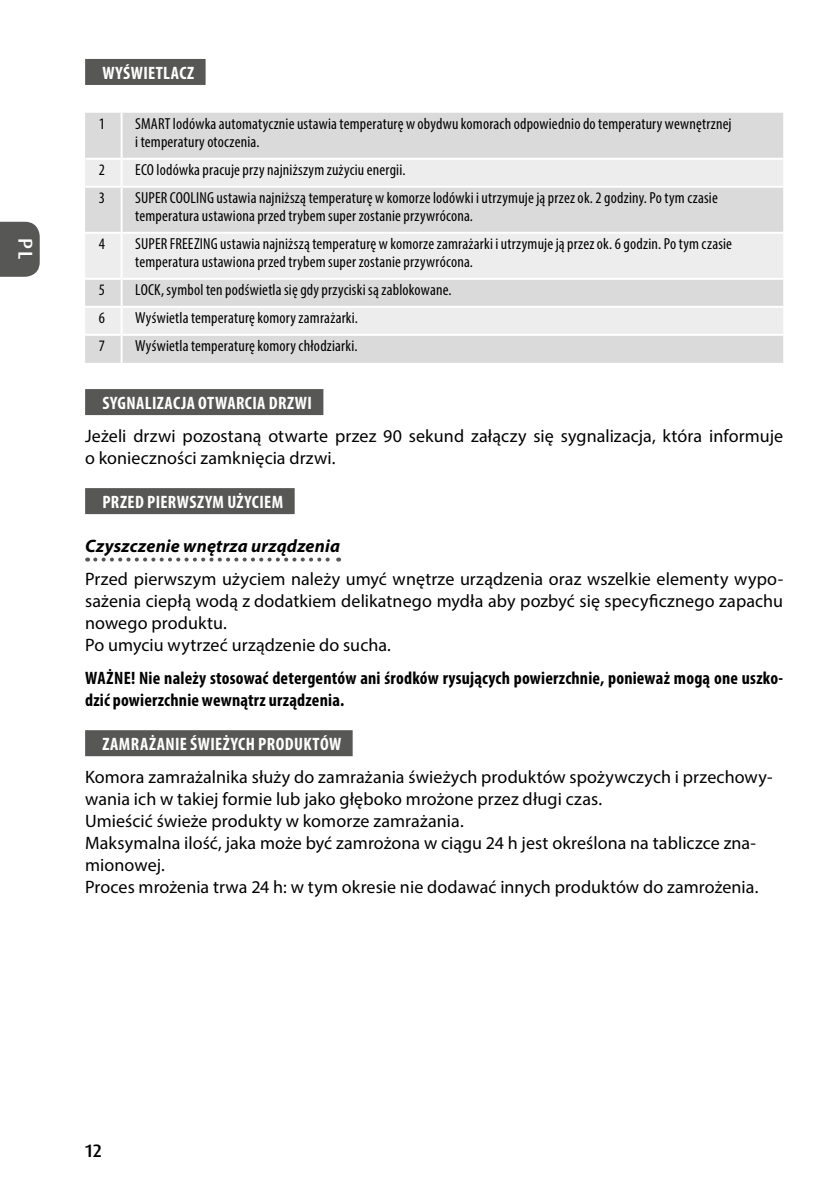
<style>
.page{position:relative;width:840px;height:1191px;background:#fff}
.page>*{position:absolute;margin:0;border:0;box-sizing:border-box;transform-origin:0 0}
.t1{font:500 20px "Dax Pro";color:#fff}
.t2{font:18px/22px "Myriad Pro";letter-spacing:.005em;color:#000}
.t3{font:700 condensed 18px/22px "Myriad Pro";letter-spacing:.01em;color:#000}
.t4{font:700 condensed 18px "Myriad Pro";letter-spacing:.02em;color:#fff}
.t5{font:italic 700 18px "Myriad Pro";letter-spacing:.01em;color:#000}
.t6{font:500 18px "Dax Pro";color:#000}
.t7{font:condensed 16px/18px "Myriad Pro";letter-spacing:.01em;color:#000}
</style>
<div class="page">
<div style="left:85px;top:59px;width:120px;height:26px;background:#575756"></div>
<div style="left:85px;top:389px;width:238px;height:26px;background:#575756"></div>
<div style="left:85px;top:488px;width:209px;height:26px;background:#575756"></div>
<svg style="left:95px;top:557px;width:244px;height:4px"></svg>
<div style="left:85px;top:730px;width:267px;height:26px;background:#575756"></div>
<div style="left:85px;top:113px;width:697px;height:250px;background:#dadada"></div>
<svg style="left:85px;top:160px;width:697px;height:174px;background:#e5e5e5"></svg>
<hr style="left:120px;top:113px;width:2px;height:45px;background:#fff">
<hr style="left:85px;top:158px;width:36px;height:2px;background:#fff">
<hr style="left:121px;top:158px;width:661px;height:2px;background:#fff">
<hr style="left:120px;top:160px;width:2px;height:26px;background:#fff">
<hr style="left:85px;top:186px;width:36px;height:2px;background:#fff">
<hr style="left:121px;top:186px;width:661px;height:2px;background:#fff">
<hr style="left:120px;top:188px;width:2px;height:44px;background:#fff">
<hr style="left:85px;top:232px;width:36px;height:2px;background:#fff">
<hr style="left:121px;top:232px;width:661px;height:2px;background:#fff">
<hr style="left:120px;top:234px;width:2px;height:44px;background:#fff">
<hr style="left:85px;top:278px;width:36px;height:2px;background:#fff">
<hr style="left:121px;top:278px;width:661px;height:2px;background:#fff">
<hr style="left:120px;top:280px;width:2px;height:26px;background:#fff">
<hr style="left:85px;top:306px;width:36px;height:2px;background:#fff">
<hr style="left:121px;top:306px;width:661px;height:2px;background:#fff">
<hr style="left:120px;top:308px;width:2px;height:26px;background:#fff">
<hr style="left:85px;top:334px;width:36px;height:2px;background:#fff">
<hr style="left:121px;top:334px;width:661px;height:2px;background:#fff">
<hr style="left:120px;top:336px;width:2px;height:27px;background:#fff">
<svg style="left:0;top:222px;width:40px;height:55px;background:#5f5f5e"></svg>
<p class="t1" style="left:38px;top:238px;width:23px;rotate:90deg">PL</p>
<p class="t4" style="left:102px;top:61px;width:93px">WYŚWIETLACZ</p>
<p class="t7" style="left:99px;top:114px;width:8px">1</p>
<p class="t7" style="left:135px;top:114px;width:597px">SMART lodówka automatycznie ustawia temperaturę w obydwu komorach odpowiednio dotemperatury wewnętrznej i temperatury otoczenia.</p>
<p class="t7" style="left:99px;top:160px;width:8px">2</p>
<p class="t7" style="left:135px;top:160px;width:271px">ECO lodówka pracuje przy najniższym zużyciu energii.</p>
<p class="t7" style="left:99px;top:188px;width:8px">3</p>
<p class="t7" style="left:135px;top:188px;width:583px">SUPER COOLING ustawia najniższą temperaturę w komorze lodówki iutrzymuje jąprzez ok.2 godziny. Potym czasie temperatura ustawiona przed trybem super zostanie przywrócona.</p>
<p class="t7" style="left:99px;top:234px;width:8px">4</p>
<p class="t7" style="left:135px;top:234px;width:598px">SUPER FREEZING ustawia najniższą temperaturę w komorze zamrażarki iutrzymuje jąprzez ok.6 godzin. Potym czasie temperatura ustawiona przed trybem super zostanie przywrócona.</p>
<p class="t7" style="left:99px;top:280px;width:8px">5</p>
<p class="t7" style="left:135px;top:280px;width:318px">LOCK, symbol ten podświetla się gdy przyciski sązablokowane.</p>
<p class="t7" style="left:99px;top:308px;width:8px">6</p>
<p class="t7" style="left:135px;top:308px;width:224px">Wyświetla temperaturę komory zamrażarki.</p>
<p class="t7" style="left:99px;top:336px;width:8px">7</p>
<p class="t7" style="left:135px;top:336px;width:224px">Wyświetla temperaturę komory chłodziarki.</p>
<p class="t4" style="left:102px;top:391px;width:211px">SYGNALIZACJA OTWARCIA DRZWI</p>
<p class="t2" style="left:85px;top:424px;width:699px">Jeżeli drzwi pozostaną otwarte przez 90 sekund załączy się sygnalizacja, która informuje o konieczności zamknięcia drzwi.</p>
<p class="t4" style="left:102px;top:490px;width:182px">PRZED PIERWSZYM UŻYCIEM</p>
<p class="t5" style="left:85px;top:534px;width:256px">Czyszczenie wnętrza urządzenia</p>
<p class="t2" style="left:85px;top:567px;width:699px">Przed pierwszym użyciem należy umyć wnętrze urządzenia oraz wszelkie elementy wypo&shy;sażenia ciepłą wodą z dodatkiem delikatnego mydła aby pozbyć się specyficznego zapachu nowego produktu.<br>Po umyciu wytrzeć urządzenie do sucha.</p>
<p class="t3" style="left:85px;top:666px;width:699px">WAŻNE! Nie należy stosować detergentów ani środków rysujących powierzchnie, ponieważ mogą one uszko&shy;dzić powierzchnie wewnątrz urządzenia.</p>
<p class="t4" style="left:102px;top:732px;width:240px">ZAMRAŻANIE ŚWIEŻYCH PRODUKTÓW</p>
<p class="t2" style="left:85px;top:765px;width:688px">Komora zamrażalnika służy do zamrażania świeżych produktów spożywczych i przechowy&shy;wania ich w takiej formie lub jako głęboko mrożone przez długi czas.<br>Umieścić świeże produkty w komorze zamrażania.<br>Maksymalna ilość, jaka może być zamrożona w ciągu 24 h jest określona na tabliczce zna&shy;mionowej.<br>Proces mrożenia trwa 24 h: w tym okresie nie dodawać innych produktów do zamrożenia.</p>
<p class="t6" style="left:85px;top:1139px;width:18px">12</p>
</div>
